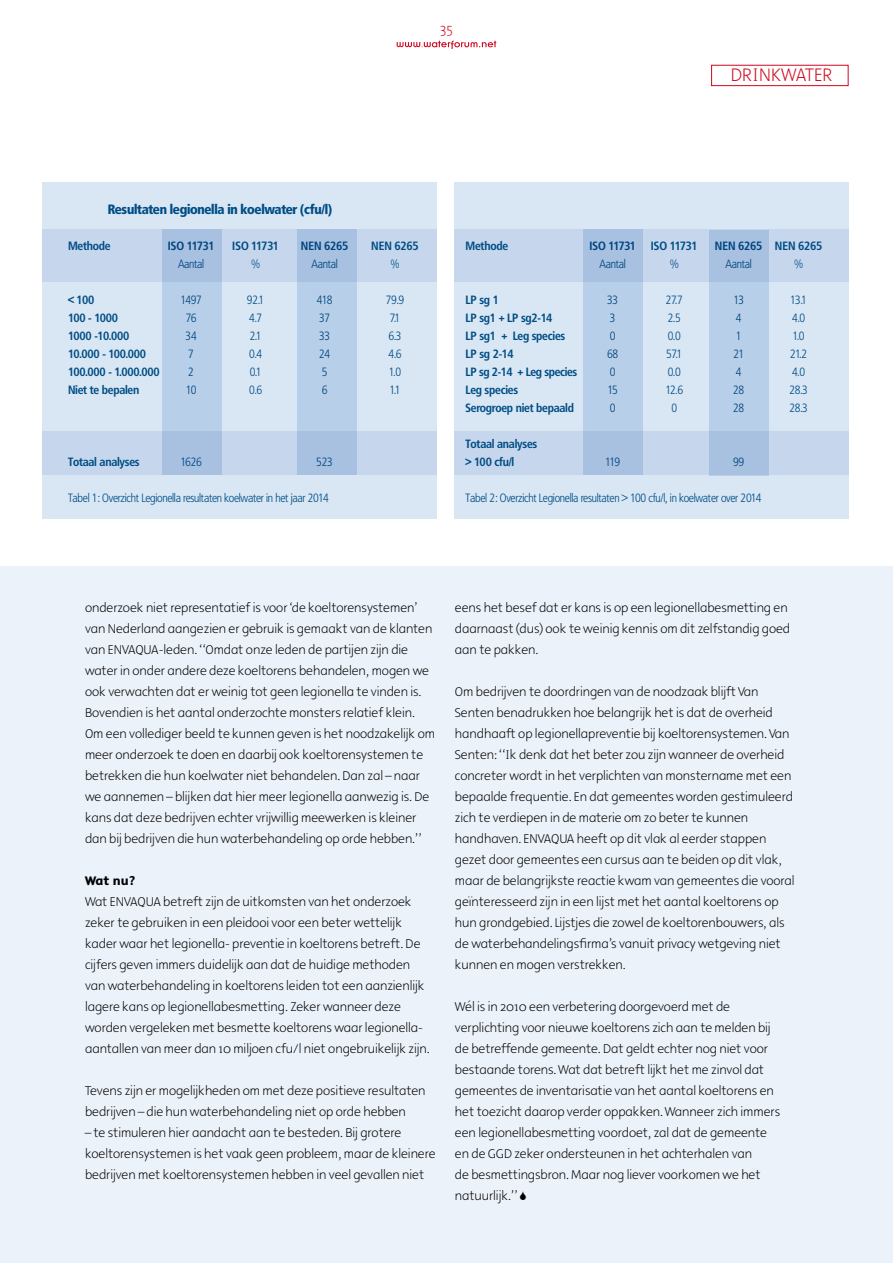
<style>
.page{position:relative;width:893px;height:1263px;background:#fff}
.page>*{position:absolute;margin:0;border:0;box-sizing:border-box;transform-origin:0 0}
.t1{font:300 18.15px "Malcom";color:#cd071e}
.t2{font:300 13.5px "Malcom";color:#cd071e}
.t3{font:900 13.35px "Frutiger Condensed BQ";letter-spacing:-.02em;color:#004d84}
.t4{font:300 12.75px/21px "Malcom";color:#000}
.t5{font:700 12.75px "Malcom";color:#000}
.t6{font:300 11.85px "Frutiger Condensed BQ";letter-spacing:-.02em;color:#004d84}
.t7{font:700 11.85px/18px "Frutiger Condensed BQ";letter-spacing:-.02em;color:#004d84}
.t8{font:700 11.85px "Frutiger Condensed BQ";letter-spacing:-.04em;color:#004d84}
</style>
<div class="page">
<div style="left:0;top:566px;width:893px;height:697px;background:#ecf2f9"></div>
<div style="left:454px;top:182px;width:394px;height:336px;background:#d9e6f4"></div>
<div style="left:454px;top:229px;width:394px;height:52px;background:#c6d6ec"></div>
<div style="left:43px;top:182px;width:394px;height:336px;background:#d9e6f4"></div>
<div style="left:43px;top:229px;width:394px;height:52px;background:#c6d6ec"></div>
<div style="left:454px;top:431px;width:394px;height:43px;background:#c6d6ec"></div>
<div style="left:43px;top:431px;width:394px;height:43px;background:#c6d6ec"></div>
<div style="left:711px;top:65px;width:137px;height:21px;border:1px solid #cd071e"></div>
<svg style="left:397px;top:41px;width:99px;height:8px"></svg>
<div style="left:162px;top:229px;width:60px;height:245px;background:linear-gradient(to right,#b2cae6,#b2cae6)"></div>
<div style="left:297px;top:229px;width:59px;height:245px;background:linear-gradient(to right,#b2cae6,#b2cae6)"></div>
<div style="left:583px;top:229px;width:59px;height:245px;background:linear-gradient(to right,#b2cae6,#b2cae6)"></div>
<div style="left:709px;top:230px;width:60px;height:245px;background:linear-gradient(to right,#b2cae6,#b2cae6)"></div>
<p class="t2" style="left:440px;top:20px;width:14px">35</p>
<h1 class="t1" style="left:731px;top:63px;width:103px">Drinkwater</h1>
<p class="t3" style="left:108px;top:201px;width:226px">Resultaten legionella in koelwater (cfu/l)</p>
<p class="t7" style="left:68px;top:236px;width:44px">Methode</p>
<p class="t8" style="left:168px;top:238px;width:48px">ISO 11731</p>
<p class="t8" style="left:232px;top:238px;width:48px">ISO 11731</p>
<p class="t7" style="left:301px;top:236px;width:49px">NEN 6265</p>
<p class="t7" style="left:371px;top:236px;width:49px">NEN 6265</p>
<p class="t6" style="left:178px;top:257px;width:28px">Aantal</p>
<p class="t6" style="left:251px;top:257px;width:10px">%</p>
<p class="t6" style="left:312px;top:257px;width:28px">Aantal</p>
<p class="t6" style="left:391px;top:257px;width:10px">%</p>
<p class="t7" style="left:68px;top:290px;width:28px">&lt; 100</p>
<p class="t6" style="left:180px;top:293px;width:23px">1497</p>
<p class="t6" style="left:247px;top:293px;width:19px">92.1</p>
<p class="t6" style="left:317px;top:293px;width:17px">418</p>
<p class="t6" style="left:386px;top:293px;width:20px">79.9</p>
<p class="t7" style="left:68px;top:308px;width:52px">100 - 1000</p>
<p class="t6" style="left:186px;top:311px;width:12px">76</p>
<p class="t6" style="left:249px;top:311px;width:15px">4.7</p>
<p class="t6" style="left:319px;top:311px;width:12px">37</p>
<p class="t6" style="left:390px;top:311px;width:12px">7.1</p>
<p class="t7" style="left:68px;top:326px;width:63px">1000 -10.000</p>
<p class="t6" style="left:186px;top:329px;width:13px">34</p>
<p class="t6" style="left:250px;top:329px;width:13px">2.1</p>
<p class="t6" style="left:319px;top:329px;width:13px">33</p>
<p class="t6" style="left:389px;top:329px;width:15px">6.3</p>
<p class="t7" style="left:68px;top:344px;width:80px">10.000 - 100.000</p>
<p class="t6" style="left:188px;top:347px;width:7px">7</p>
<p class="t6" style="left:249px;top:347px;width:15px">0.4</p>
<p class="t6" style="left:319px;top:347px;width:13px">24</p>
<p class="t6" style="left:389px;top:347px;width:15px">4.6</p>
<p class="t7" style="left:68px;top:362px;width:93px">100.000 - 1.000.000</p>
<p class="t6" style="left:188px;top:365px;width:7px">2</p>
<p class="t6" style="left:250px;top:365px;width:13px">0.1</p>
<p class="t6" style="left:322px;top:365px;width:7px">5</p>
<p class="t6" style="left:389px;top:365px;width:14px">1.0</p>
<p class="t7" style="left:68px;top:380px;width:73px">Niet te bepalen</p>
<p class="t6" style="left:186px;top:383px;width:12px">10</p>
<p class="t6" style="left:249px;top:383px;width:15px">0.6</p>
<p class="t6" style="left:322px;top:383px;width:7px">6</p>
<p class="t6" style="left:390px;top:383px;width:13px">1.1</p>
<p class="t7" style="left:68px;top:452px;width:73px">Totaal analyses</p>
<p class="t6" style="left:180px;top:455px;width:23px">1626</p>
<p class="t6" style="left:316px;top:455px;width:18px">523</p>
<p class="t6" style="left:68px;top:491px;width:262px">Tabel 1: Overzicht Legionella resultaten koelwater in het jaar 2014</p>
<p class="t7" style="left:466px;top:237px;width:44px">Methode</p>
<p class="t8" style="left:589px;top:238px;width:110px">ISO 11731 ISO 11731</p>
<p class="t7" style="left:715px;top:237px;width:109px">NEN 6265 NEN 6265</p>
<p class="t6" style="left:600px;top:257px;width:28px">Aantal</p>
<p class="t6" style="left:670px;top:257px;width:10px">%</p>
<p class="t6" style="left:726px;top:257px;width:28px">Aantal</p>
<p class="t6" style="left:794px;top:257px;width:10px">%</p>
<p class="t7" style="left:466px;top:291px;width:35px">LP sg 1</p>
<p class="t6" style="left:607px;top:293px;width:13px">33</p>
<p class="t6" style="left:666px;top:293px;width:19px">27.7</p>
<p class="t6" style="left:733px;top:293px;width:12px">13</p>
<p class="t6" style="left:790px;top:293px;width:18px">13.1</p>
<p class="t7" style="left:466px;top:309px;width:88px">LP sg1 + LP sg2-14</p>
<p class="t6" style="left:610px;top:311px;width:7px">3</p>
<p class="t6" style="left:668px;top:311px;width:15px">2.5</p>
<p class="t6" style="left:736px;top:311px;width:7px">4</p>
<p class="t6" style="left:792px;top:311px;width:15px">4.0</p>
<p class="t7" style="left:466px;top:327px;width:101px">LP sg1 + Leg species</p>
<p class="t6" style="left:610px;top:329px;width:7px">0</p>
<p class="t6" style="left:668px;top:329px;width:15px">0.0</p>
<p class="t6" style="left:736px;top:329px;width:7px">1</p>
<p class="t6" style="left:793px;top:329px;width:14px">1.0</p>
<p class="t7" style="left:466px;top:345px;width:50px">LP sg 2-14</p>
<p class="t6" style="left:607px;top:347px;width:13px">68</p>
<p class="t6" style="left:666px;top:347px;width:17px">57.1</p>
<p class="t6" style="left:733px;top:347px;width:12px">21</p>
<p class="t6" style="left:790px;top:347px;width:19px">21.2</p>
<p class="t7" style="left:466px;top:363px;width:113px">LP sg 2-14 + Leg species</p>
<p class="t6" style="left:610px;top:365px;width:7px">0</p>
<p class="t6" style="left:668px;top:365px;width:15px">0.0</p>
<p class="t6" style="left:736px;top:365px;width:7px">4</p>
<p class="t6" style="left:792px;top:365px;width:15px">4.0</p>
<p class="t7" style="left:466px;top:381px;width:54px">Leg species</p>
<p class="t6" style="left:607px;top:383px;width:12px">15</p>
<p class="t6" style="left:665px;top:383px;width:19px">12.6</p>
<p class="t6" style="left:733px;top:383px;width:13px">28</p>
<p class="t6" style="left:789px;top:383px;width:20px">28.3</p>
<p class="t7" style="left:466px;top:399px;width:110px">Serogroep niet bepaald</p>
<p class="t6" style="left:610px;top:401px;width:7px">0</p>
<p class="t6" style="left:671px;top:401px;width:7px">0</p>
<p class="t6" style="left:733px;top:401px;width:13px">28</p>
<p class="t6" style="left:789px;top:401px;width:20px">28.3</p>
<p class="t7" style="left:466px;top:435px;width:73px">Totaal analyses &gt; 100 cfu/l</p>
<p class="t6" style="left:605px;top:455px;width:17px">119</p>
<p class="t6" style="left:733px;top:455px;width:13px">99</p>
<p class="t6" style="left:466px;top:491px;width:297px">Tabel 2: Overzicht Legionella resultaten &gt; 100 cfu/l, in koelwater over 2014</p>
<p class="t4" style="left:85px;top:597px;width:352px">onderzoek niet representatief is voor ‘de koeltorensystemen’ van Nederland aangezien er gebruik is gemaakt van de klanten van ENVAQUA-leden. “Omdat onze leden de partijen zijn die water in onder andere deze koeltorens behandelen, mogen we ook verwachten dat er weinig tot geen legionella te vinden is.<br>Bovendien is het aantal onderzochte monsters relatief klein.<br>Om een vollediger beeld te kunnen geven is het noodzakelijk om meer onderzoek te doen en daarbij ook koeltorensystemen te betrekken die hun koelwater niet behandelen. Dan zal – naar we aannemen – blijken dat hier meer legionella aanwezig is. De kans dat deze bedrijven echter vrijwillig meewerken is kleiner dan bij bedrijven die hun waterbehandeling op orde hebben.”</p>
<p class="t5" style="left:85px;top:872px;width:52px">Wat nu?</p>
<p class="t4" style="left:85px;top:891px;width:347px">Wat ENVAQUA betreft zijn de uitkomsten van het onderzoek zeker te gebruiken in een pleidooi voor een beter wettelijk kader waar het legionella- preventie in koeltorens betreft. De cijfers geven immers duidelijk aan dat de huidige methoden van waterbehandeling in koeltorens leiden tot een aanzienlijk lagere kans op legionellabesmetting. Zeker wanneer deze worden vergeleken met besmette koeltorens waar legionella&shy;aantallen van meer dan 10 miljoen cfu/l niet ongebruikelijk zijn.</p>
<p class="t4" style="left:85px;top:1080px;width:342px">Tevens zijn er mogelijkheden om met deze positieve resultaten bedrijven – die hun waterbehandeling niet op orde hebben</p>
<p class="t4" style="left:85px;top:1122px;width:352px">– te stimuleren hier aandacht aan te besteden. Bij grotere koeltorensystemen is het vaak geen probleem, maar de kleinere bedrijven met koeltorensystemen hebben in veel gevallen niet</p>
<p class="t4" style="left:455px;top:597px;width:337px">eens het besef dat er kans is op een legionellabesmetting en daarnaast (dus) ook te weinig kennis om dit zelfstandig goed aan te pakken.</p>
<p class="t4" style="left:455px;top:681px;width:341px">Om bedrijven te doordringen van de noodzaak blijft Van Senten benadrukken hoe belangrijk het is dat de overheid handhaaft op legionellapreventie bij koeltorensystemen. Van Senten: “Ik denk dat het beter zou zijn wanneer de overheid concreter wordt in het verplichten van monstername met een bepaalde frequentie. En dat gemeentes worden gestimuleerd zich te verdiepen in de materie om zo beter te kunnen handhaven. ENVAQUA heeft op dit vlak al eerder stappen gezet door gemeentes een cursus aan te beiden op dit vlak, maar de belangrijkste reactie kwam van gemeentes die vooral geïnteresseerd zijn in een lijst met het aantal koeltorens op hun grondgebied. Lijstjes die zowel de koeltorenbouwers, als de waterbehandelingsfirma’s vanuit privacy wetgeving niet kunnen en mogen verstrekken.</p>
<p class="t4" style="left:455px;top:996px;width:327px">Wél is in 2010 een verbetering doorgevoerd met de verplichting voor nieuwe koeltorens zich aan te melden bij de betreffende gemeente. Dat geldt echter nog niet voor bestaande torens. Wat dat betreft lijkt het me zinvol dat gemeentes de inventarisatie van het aantal koeltorens en het toezicht daarop verder oppakken. Wanneer zich immers een legionellabesmetting voordoet, zal dat de gemeente en de GGD zeker ondersteunen in het achterhalen van<br>de besmettingsbron. Maar nog liever voorkomen we het natuurlijk.”</p>
</div>
